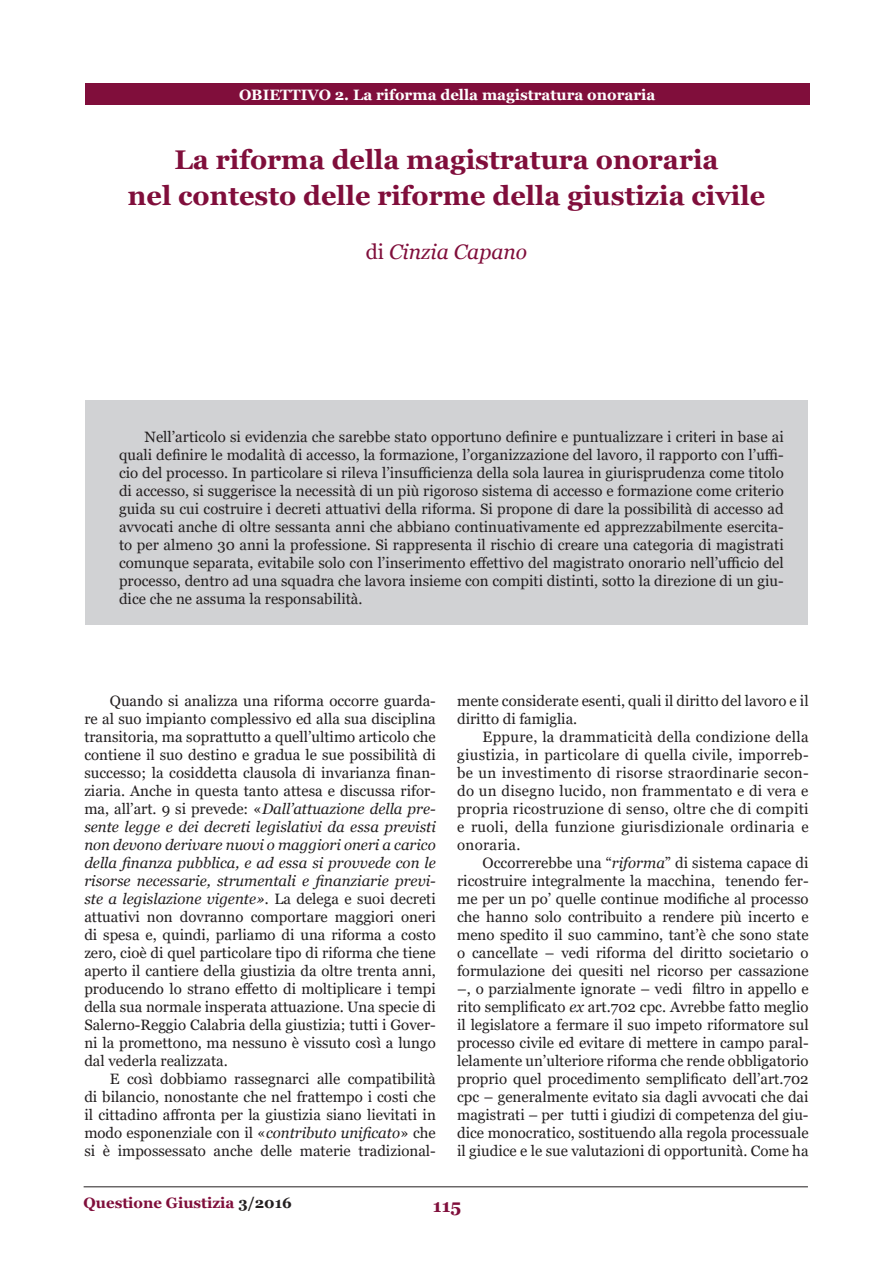
<style>
.page{position:relative;width:893px;height:1263px;background:#fff}
.page>*{position:absolute;margin:0;border:0;box-sizing:border-box;transform-origin:0 0}
.t1{font:700 27px/36px "Georgia";color:#800e3b;text-align:center}
.t2{font:italic 21px "Georgia";color:#800e3b}
.t3{font:700 18px "Georgia";color:#800e3b}
.t4{font:15px/18px "Georgia";color:#231f20;text-align:justify}
.t5{font:700 15px "Georgia";color:#fff}
.t6{font:700 15px "Georgia";color:#800e3b}
.s1{font-style:normal}
.s2{font-style:italic}
.s3{color:#231f20}
</style>
<div class="page">
<hr style="left:84px;top:1186px;width:724px;height:1px;background:#231f20">
<div style="left:85px;top:83px;width:724px;height:22px;background:#800e3b"></div>
<div style="left:85px;top:401px;width:723px;height:224px;background:#d1d2d4"></div>
<p class="t5" style="left:239px;top:85px;width:418px">OBIETTIVO 2. La riforma della magistratura onoraria</p>
<h1 class="t1" style="left:128px;top:142px;width:639px">La riforma della magistratura onoraria<br>nel contesto delle riforme della giustizia civile</h1>
<h2 class="t2" style="left:366px;top:239px;width:163px"><span class="s1">di</span> Cinzia Capano</h2>
<p class="t4" style="left:119px;top:428px;width:666px;text-indent:26px">Nell’articolo si evidenzia che sarebbe stato opportuno definire e puntualizzare i criteri in base ai quali definire le modalità di accesso, la formazione, l’organizzazione del lavoro, il rapporto con l’uffi&shy;cio del processo. In particolare si rileva l’insufficienza della sola laurea in giurisprudenza come titolo di accesso, si suggerisce la necessità di un più rigoroso sistema di accesso e formazione come criterio guida su cui costruire i decreti attuativi della riforma. Si propone di dare la possibilità di accesso ad avvocati anche di oltre sessanta anni che abbiano continuativamente ed apprezzabilmente esercita&shy;to per almeno 30 anni la professione. Si rappresenta il rischio di creare una categoria di magistrati comunque separata, evitabile solo con l’inserimento effettivo del magistrato onorario nell’ufficio del processo, dentro ad una squadra che lavora insieme con compiti distinti, sotto la direzione di un giu&shy;dice che ne assuma la responsabilità.</p>
<p class="t4" style="left:84px;top:692px;width:353px;text-indent:26px">Quando si analizza una riforma occorre guarda&shy;re al suo impianto complessivo ed alla sua disciplina transitoria, ma soprattutto a quell’ultimo articolo che contiene il suo destino e gradua le sue possibilità di successo; la cosiddetta clausola di invarianza finan&shy;ziaria. Anche in questa tanto attesa e discussa rifor&shy;ma, all’art. 9 si prevede: «<span class="s2">Dall’attuazione della pre&shy;sente legge e dei decreti legislativi da essa previsti non devono derivare nuovi o maggiori oneri a carico della finanza pubblica, e ad essa si provvede con le risorse necessarie, strumentali e finanziarie previ&shy;ste a legislazione vigente».</span> La delega e suoi decreti attuativi non dovranno comportare maggiori oneri di spesa e, quindi, parliamo di una riforma a costo zero, cioè di quel particolare tipo di riforma che tiene aperto il cantiere della giustizia da oltre trenta anni, producendo lo strano effetto di moltiplicare i tempi della sua normale insperata attuazione. Una specie di Salerno-Reggio Calabria della giustizia; tutti i Gover&shy;ni la promettono, ma nessuno è vissuto così a lungo dal vederla realizzata.</p>
<p class="t4" style="left:84px;top:1070px;width:353px;text-indent:26px">E così dobbiamo rassegnarci alle compatibilità di bilancio, nonostante che nel frattempo i costi che il cittadino affronta per la giustizia siano lievitati in modo esponenziale con il «<span class="s2">contributo unificato</span>» che si è impossessato anche delle materie tradizional-</p>
<p class="t4" style="left:457px;top:692px;width:353px">mente considerate esenti, quali il diritto del lavoro e il diritto di famiglia.</p>
<p class="t4" style="left:457px;top:728px;width:353px;text-indent:26px">Eppure, la drammaticità della condizione della giustizia, in particolare di quella civile, imporreb&shy;be un investimento di risorse straordinarie secon&shy;do un disegno lucido, non frammentato e di vera e propria ricostruzione di senso, oltre che di compiti e ruoli, della funzione giurisdizionale ordinaria e onoraria.</p>
<p class="t4" style="left:457px;top:854px;width:353px;text-indent:26px">Occorrerebbe una “<span class="s2">riforma</span>” di sistema capace di ricostruire integralmente la macchina, tenendo fer&shy;me per un po’ quelle continue modifiche al processo che hanno solo contribuito a rendere più incerto e meno spedito il suo cammino, tant’è che sono state o cancellate – vedi riforma del diritto societario o formulazione dei quesiti nel ricorso per cassazione –, o parzialmente ignorate – vedi filtro in appello e rito semplificato <span class="s2">ex</span> art.702 cpc. Avrebbe fatto meglio il legislatore a fermare il suo impeto riformatore sul processo civile ed evitare di mettere in campo paral&shy;lelamente un’ulteriore riforma che rende obbligatorio proprio quel procedimento semplificato dell’art.702 cpc – generalmente evitato sia dagli avvocati che dai magistrati – per tutti i giudizi di competenza del giu&shy;dice monocratico, sostituendo alla regola processuale il giudice e le sue valutazioni di opportunità. Come ha</p>
<p class="t6" style="left:84px;top:1193px;width:210px">Questione Giustizia <span class="s3">3/2016</span></p>
<p class="t3" style="left:433px;top:1194px;width:30px">115</p>
</div>
